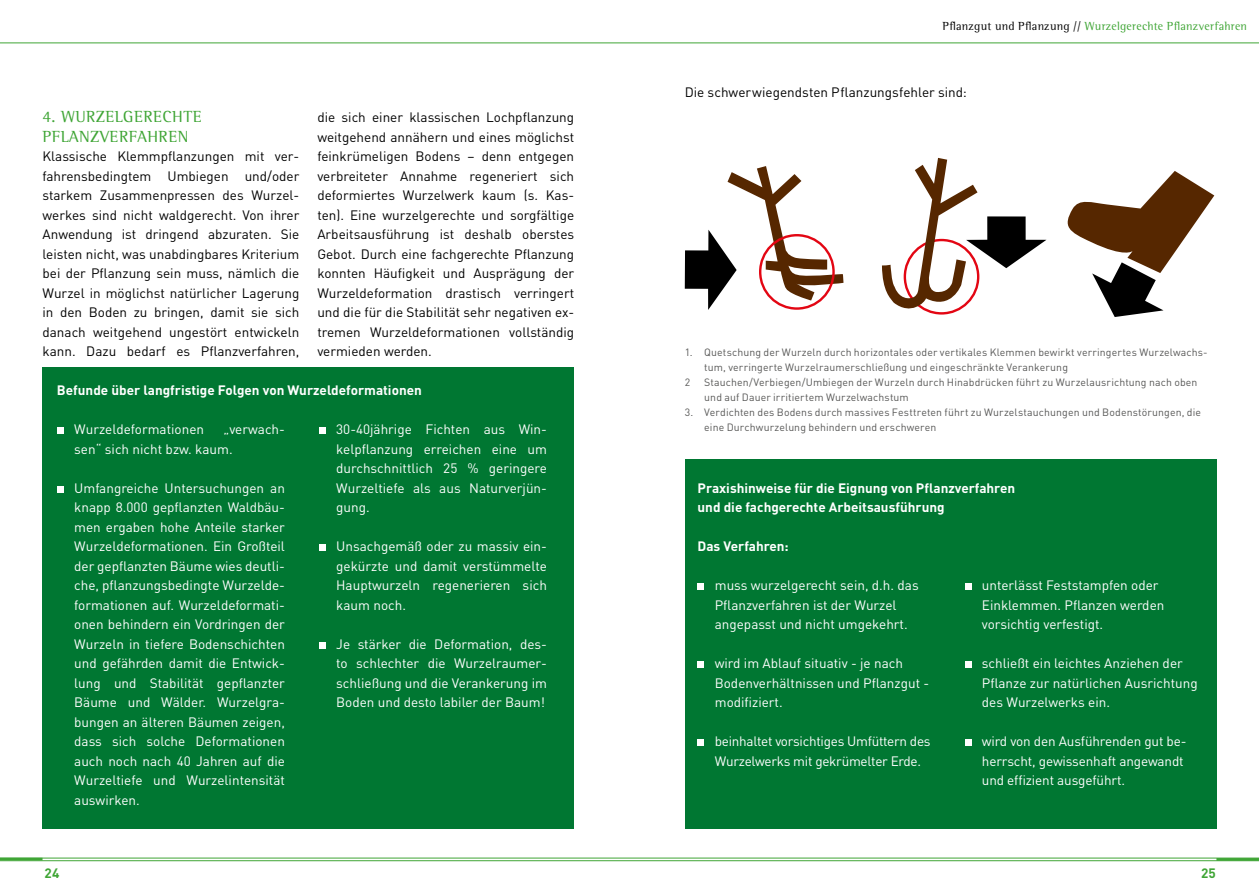
<style>
.page{position:relative;width:1259px;height:893px;background:#fff}
.page>*{position:absolute;margin:0;border:0;box-sizing:border-box;transform-origin:0 0}
.t1{font:16.5px/19.5px "Rotis Semi Serif";letter-spacing:.03em;color:#3fa535}
.t2{font:13.5px/19.5px "DIN";color:#fff}
.t3{font:13.5px/19.5px "DIN";color:#000;text-align:justify}
.t4{font:700 13.5px/19.5px "DINOT";color:#fff}
.t5{font:13.5px/19.5px "DIN";letter-spacing:-.02em;color:#fff}
.t6{font:700 13.5px "DINOT";color:#3fa535}
.t7{font:12px "Rotis Semi Serif";letter-spacing:.02em;color:#3fa535}
.t8{font:10.5px/15px "DIN";letter-spacing:.01em;color:#575756}
.s1{color:#000}
</style>
<div class="page">
<hr style="left:0;top:858px;width:1259px;height:1px;background:#3fa535">
<hr style="left:0;top:860px;width:1259px;height:1px;background:#3fa535">
<svg style="left:0;top:858px;width:43px;height:2px"></svg>
<svg style="left:1216px;top:858px;width:43px;height:3px"></svg>
<hr style="left:0;top:43px;width:1259px;height:1px;background:#3fa535">
<div style="left:685px;top:460px;width:531px;height:369px;background:#007732"></div>
<div style="left:43px;top:368px;width:531px;height:461px;background:#007732"></div>
<div style="left:57px;top:427px;width:7px;height:7px;background:#fff"></div>
<div style="left:57px;top:486px;width:7px;height:7px;background:#fff"></div>
<div style="left:319px;top:427px;width:7px;height:7px;background:#fff"></div>
<div style="left:319px;top:544px;width:7px;height:7px;background:#fff"></div>
<div style="left:319px;top:642px;width:7px;height:7px;background:#fff"></div>
<div style="left:697px;top:583px;width:7px;height:7px;background:#fff"></div>
<div style="left:697px;top:661px;width:7px;height:7px;background:#fff"></div>
<div style="left:697px;top:739px;width:7px;height:7px;background:#fff"></div>
<div style="left:964px;top:583px;width:7px;height:7px;background:#fff"></div>
<div style="left:964px;top:661px;width:7px;height:7px;background:#fff"></div>
<div style="left:964px;top:739px;width:7px;height:7px;background:#fff"></div>
<svg style="left:1067px;top:171px;width:147px;height:146px"></svg>
<svg style="left:685px;top:158px;width:361px;height:157px"></svg>
<p class="t7" style="left:942px;top:19px;width:306px"><span class="s1">Pflanzgut und Pflanzung //</span> Wurzelgerechte Pflanzverfahren</p>
<p class="t1" style="left:43px;top:107px;width:161px">4. WURZELGERECHTE<br>PFLANZVERFAHREN</p>
<p class="t3" style="left:43px;top:146px;width:258px">Klassische Klemmpflanzungen mit ver&shy;fahrensbedingtem Umbiegen und/oder starkem Zusammenpressen des Wurzel&shy;werkes sind nicht waldgerecht. Von ihrer Anwendung ist dringend abzuraten. Sie leisten nicht, was unabdingbares Kriterium bei der Pflanzung sein muss, nämlich die Wurzel in möglichst natürlicher Lagerung in den Boden zu bringen, damit sie sich danach weitgehend ungestört entwickeln kann. Dazu bedarf es Pflanzverfahren,</p>
<p class="t3" style="left:317px;top:107px;width:258px">die sich einer klassischen Lochpflanzung weitgehend annähern und eines möglichst feinkrümeligen Bodens – denn entgegen verbreiteter Annahme regeneriert sich deformiertes Wurzelwerk kaum (s. Kas&shy;ten). Eine wurzelgerechte und sorgfältige Arbeitsausführung ist deshalb oberstes Gebot. Durch eine fachgerechte Pflanzung konnten Häufigkeit und Ausprägung der Wurzeldeformation drastisch verringert und die für die Stabilität sehr negativen ex&shy;tremen Wurzeldeformationen vollständig vermieden werden.</p>
<p class="t4" style="left:57px;top:380px;width:366px">Befunde über langfristige Folgen von Wurzeldeformationen</p>
<p class="t2" style="left:74px;top:419px;width:131px">Wurzeldeformationen</p>
<p class="t2" style="left:336px;top:419px;width:212px;text-align:justify">30-40jährige Fichten aus Win&shy;kelpflanzung erreichen eine um durchschnittlich 25 % geringere Wurzeltiefe als aus Naturverjün&shy;gung.</p>
<p class="t2" style="left:336px;top:536px;width:212px;text-align:justify">Unsachgemäß oder zu massiv ein&shy;gekürzte und damit verstümmelte Hauptwurzeln regenerieren sich kaum noch.</p>
<p class="t2" style="left:336px;top:634px;width:212px;text-align:justify">Je stärker die Deformation, des&shy;to schlechter die Wurzelraumer&shy;schließung und die Verankerung im Boden und desto labiler der Baum!</p>
<p class="t2" style="left:74px;top:419px;width:212px;text-indent:149px">„verwach&shy;sen“ sich nicht bzw. kaum.</p>
<p class="t2" style="left:74px;top:478px;width:212px;text-align:justify">Umfangreiche Untersuchungen an knapp 8.000 gepflanzten Waldbäu&shy;men ergaben hohe Anteile starker Wurzeldeformationen. Ein Großteil der gepflanzten Bäume wies deutli&shy;che, pflanzungsbedingte Wurzelde&shy;formationen auf. Wurzeldeformati&shy;onen behindern ein Vordringen der Wurzeln in tiefere Bodenschichten und gefährden damit die Entwick&shy;lung und Stabilität gepflanzter Bäume und Wälder. Wurzelgra&shy;bungen an älteren Bäumen zeigen, dass sich solche Deformationen auch noch nach 40 Jahren auf die Wurzeltiefe und Wurzelintensität auswirken.</p>
<p class="t3" style="left:685px;top:82px;width:284px">Die schwerwiegendsten Pflanzungsfehler sind:</p>
<p class="t8" style="left:685px;top:345px;width:524px">1. Quetschung der Wurzeln durch horizontales oder vertikales Klemmen bewirkt verringertes Wurzelwachs-</p>
<p class="t8" style="left:704px;top:360px;width:365px">tum, verringerte Wurzelraumerschließung und eingeschränkte Verankerung</p>
<p class="t8" style="left:685px;top:375px;width:7px">2</p>
<p class="t8" style="left:704px;top:375px;width:495px">Stauchen/Verbiegen/Umbiegen der Wurzeln durch Hinabdrücken führt zu Wurzelausrichtung nach oben und auf Dauer irritiertem Wurzelwachstum</p>
<p class="t8" style="left:704px;top:405px;width:498px;text-indent:-19px">3. Verdichten des Bodens durch massives Festtreten führt zu Wurzelstauchungen und Bodenstörungen, die eine Durchwurzelung behindern und erschweren</p>
<p class="t4" style="left:697px;top:478px;width:319px">Praxishinweise für die Eignung von Pflanzverfahren und die fachgerechte Arbeitsausführung</p>
<p class="t4" style="left:697px;top:536px;width:93px">Das Verfahren:</p>
<p class="t2" style="left:715px;top:575px;width:205px">muss wurzelgerecht sein, d.h. das<br>Pflanzverfahren ist der Wurzel angepasst und nicht umgekehrt.</p>
<p class="t2" style="left:715px;top:653px;width:216px">wird im Ablauf situativ - je nach<br>Bodenverhältnissen und Pflanzgut - modifiziert.</p>
<p class="t5" style="left:715px;top:731px;width:217px">beinhaltet vorsichtiges Umfüttern des<br>Wurzelwerks mit gekrümelter Erde.</p>
<p class="t2" style="left:982px;top:575px;width:184px">unterlässt Feststampfen oder<br>Einklemmen. Pflanzen werden vorsichtig verfestigt.</p>
<p class="t2" style="left:982px;top:653px;width:217px">schließt ein leichtes Anziehen der<br>Pflanze zur natürlichen Ausrichtung des Wurzelwerks ein.</p>
<p class="t2" style="left:982px;top:731px;width:206px">wird von den Ausführenden gut be&shy;herrscht, gewissenhaft angewandt und effizient ausgeführt.</p>
<p class="t6" style="left:45px;top:864px;width:16px">24</p>
<p class="t6" style="left:1201px;top:864px;width:16px">25</p>
</div>
